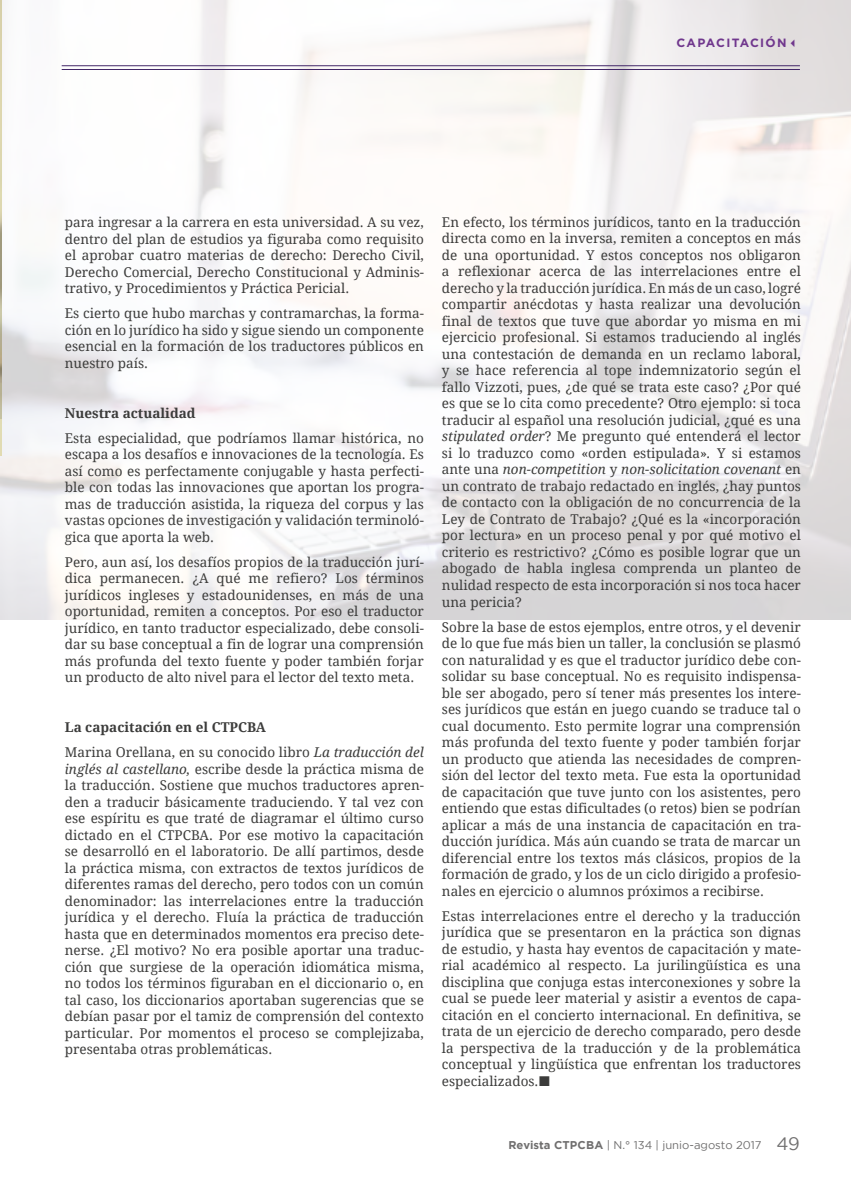
<style>
.page{position:relative;width:851px;height:1191px;background:#fff}
.page>*{position:absolute;margin:0;border:0;box-sizing:border-box;transform-origin:0 0}
.t1{font:13.5px/16.5px "Droid Serif";color:#3c3c3b;text-align:justify}
.t2{font:700 13.5px "Droid Serif";color:#3c3c3b}
.t3{font:700 12px "Gotham";letter-spacing:.11em;color:#70378d}
.t4{font:11.25px "Gotham";color:#706f6f}
.s1{font-weight:700}
.s2{font-style:italic}
.s3{font-size:18px}
</style>
<div class="page">
<img style="left:0;top:0;width:850px;height:619px">
<hr style="left:62px;top:65px;width:737px;height:1px;background:#432768">
<hr style="left:62px;top:69px;width:737px;height:1px;background:#432768">
<p class="t3" style="left:676px;top:34px;width:125px">CAPACITACIÓN✓</p>
<p class="t1" style="left:65px;top:214px;width:360px">para ingresar a la carrera en esta universidad. A su vez, dentro del plan de estudios ya figuraba como requisito el aprobar cuatro materias de derecho: Derecho Civil, Derecho Comercial, Derecho Constitucional y Adminis&shy;trativo, y Procedimientos y Práctica Pericial.</p>
<p class="t1" style="left:65px;top:305px;width:360px">Es cierto que hubo marchas y contramarchas, la forma&shy;ción en lo jurídico ha sido y sigue siendo un componente esencial en la formación de los traductores públicos en nuestro país.</p>
<p class="t2" style="left:65px;top:405px;width:132px">Nuestra actualidad</p>
<p class="t1" style="left:65px;top:430px;width:360px">Esta especialidad, que podríamos llamar histórica, no escapa a los desafíos e innovaciones de la tecnología. Es así como es perfectamente conjugable y hasta perfecti&shy;ble con todas las innovaciones que aportan los progra&shy;mas de traducción asistida, la riqueza del corpus y las vastas opciones de investigación y validación terminoló&shy;gica que aporta la web.</p>
<p class="t1" style="left:65px;top:554px;width:360px">Pero, aun así, los desafíos propios de la traducción jurí&shy;dica permanecen. ¿A qué me refiero? Los términos jurídicos ingleses y estadounidenses, en más de una oportunidad, remiten a conceptos. Por eso el traductor jurídico, en tanto traductor especializado, debe consoli&shy;dar su base conceptual a fin de lograr una comprensión más profunda del texto fuente y poder también forjar un producto de alto nivel para el lector del texto meta.</p>
<p class="t1" style="left:65px;top:715px;width:360px;line-height:25px"><span class="s1">La capacitación en el CTPCBA<br></span>Marina Orellana, en su conocido libro <span class="s2">La traducción del</span></p>
<p class="t1" style="left:65px;top:761px;width:360px"><span class="s2">inglés al castellano,</span> escribe desde la práctica misma de la traducción. Sostiene que muchos traductores apren&shy;den a traducir básicamente traduciendo. Y tal vez con ese espíritu es que traté de diagramar el último curso dictado en el CTPCBA. Por ese motivo la capacitación se desarrolló en el laboratorio. De allí partimos, desde la práctica misma, con extractos de textos jurídicos de diferentes ramas del derecho, pero todos con un común denominador: las interrelaciones entre la traducción jurídica y el derecho. Fluía la práctica de traducción hasta que en determinados momentos era preciso dete&shy;nerse. ¿El motivo? No era posible aportar una traduc&shy;ción que surgiese de la operación idiomática misma, no todos los términos figuraban en el diccionario o, en tal caso, los diccionarios aportaban sugerencias que se debían pasar por el tamiz de comprensión del contexto particular. Por momentos el proceso se complejizaba, presentaba otras problemáticas.</p>
<p class="t1" style="left:442px;top:214px;width:360px">En efecto, los términos jurídicos, tanto en la traducción directa como en la inversa, remiten a conceptos en más de una oportunidad. Y estos conceptos nos obligaron a reflexionar acerca de las interrelaciones entre el derecho y la traducción jurídica. En más de un caso, logré compartir anécdotas y hasta realizar una devolución final de textos que tuve que abordar yo misma en mi ejercicio profesional. Si estamos traduciendo al inglés una contestación de demanda en un reclamo laboral, y se hace referencia al tope indemnizatorio según el fallo Vizzoti, pues, ¿de qué se trata este caso? ¿Por qué es que se lo cita como precedente? Otro ejemplo: si toca traducir al español una resolución judicial, ¿qué es una <span class="s2">stipulated order</span>? Me pregunto qué entenderá el lector si lo traduzco como «orden estipulada»<span class="s2">.</span> Y si estamos ante una <span class="s2">non-competition</span> y <span class="s2">non-solicitation covenant</span> en un contrato de trabajo redactado en inglés, ¿hay puntos de contacto con la obligación de no concurrencia de la Ley de Contrato de Trabajo? ¿Qué es la «incorporación por lectura» en un proceso penal y por qué motivo el criterio es restrictivo? ¿Cómo es posible lograr que un abogado de habla inglesa comprenda un planteo de nulidad respecto de esta incorporación si nos toca hacer una pericia?</p>
<p class="t1" style="left:442px;top:618px;width:360px">Sobre la base de estos ejemplos, entre otros, y el devenir de lo que fue más bien un taller, la conclusión se plasmó con naturalidad y es que el traductor jurídico debe con&shy;solidar su base conceptual. No es requisito indispensa&shy;ble ser abogado, pero sí tener más presentes los intere&shy;ses jurídicos que están en juego cuando se traduce tal o cual documento. Esto permite lograr una comprensión más profunda del texto fuente y poder también forjar un producto que atienda las necesidades de compren&shy;sión del lector del texto meta. Fue esta la oportunidad de capacitación que tuve junto con los asistentes, pero entiendo que estas dificultades (o retos) bien se podrían aplicar a más de una instancia de capacitación en tra&shy;ducción jurídica. Más aún cuando se trata de marcar un diferencial entre los textos más clásicos, propios de la formación de grado, y los de un ciclo dirigido a profesio&shy;nales en ejercicio o alumnos próximos a recibirse.</p>
<p class="t1" style="left:442px;top:907px;width:360px">Estas interrelaciones entre el derecho y la traducción jurídica que se presentaron en la práctica son dignas de estudio, y hasta hay eventos de capacitación y mate&shy;rial académico al respecto. La jurilingüística es una disciplina que conjuga estas interconexiones y sobre la cual se puede leer material y asistir a eventos de capa&shy;citación en el concierto internacional. En definitiva, se trata de un ejercicio de derecho comparado, pero desde la perspectiva de la traducción y de la problemática conceptual y lingüística que enfrentan los traductores especializados.</p>
<p class="t4" style="left:508px;top:1138px;width:293px"><span class="s1">Revista CTPCBA</span> | N.° 134 | junio-agosto 2017 <span class="s3">49</span></p>
</div>
